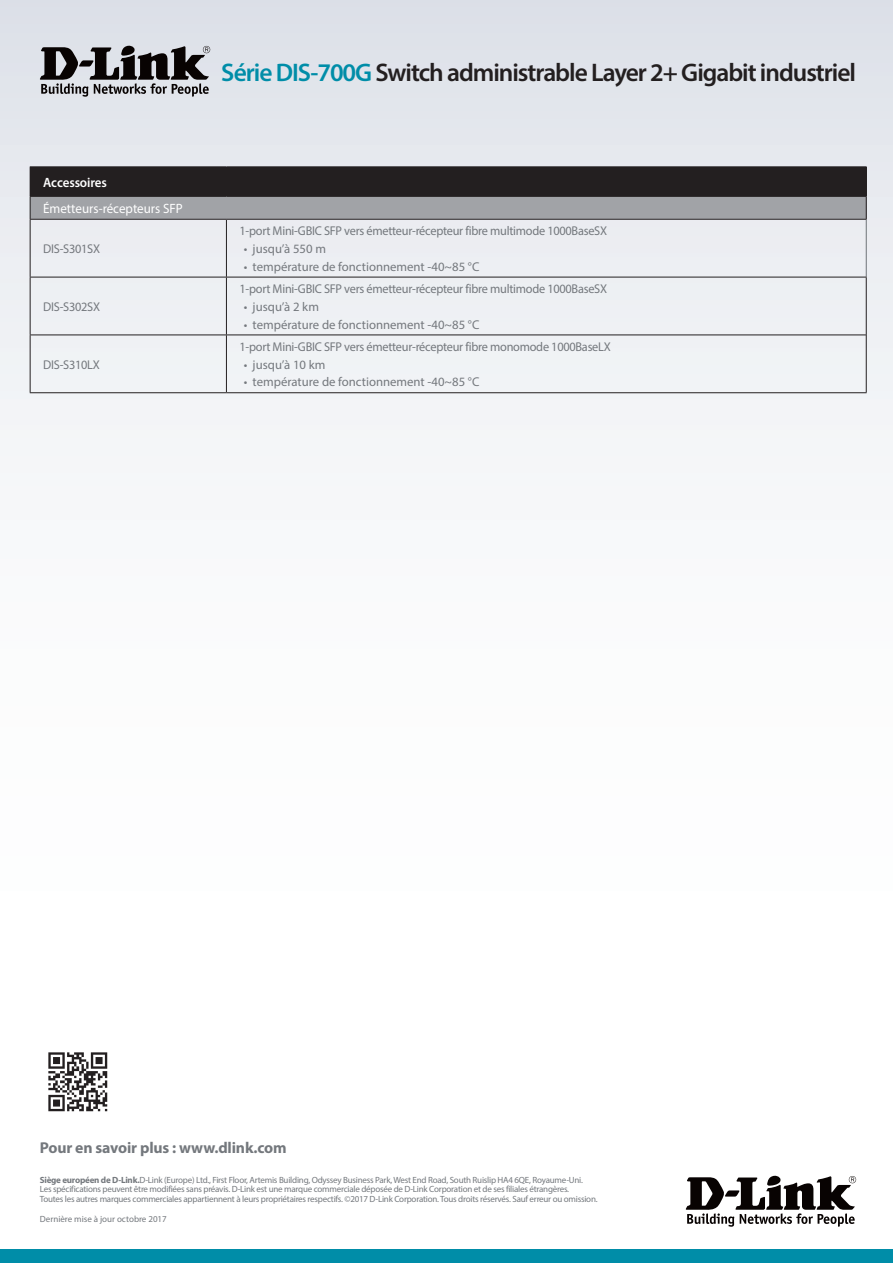
<style>
.page{position:relative;width:893px;height:1263px;background:#fff}
.page>*{position:absolute;margin:0;border:0;box-sizing:border-box;transform-origin:0 0}
.Product_Name__Conten{font:600 25.5px "Myriad Pro";letter-spacing:-.04em;color:#231f20}
.body_title{font:700 15.75px "Myriad Pro";letter-spacing:-.01em;color:#74787d}
.Spec_Section_Header{font:13.5px "Myriad Pro";color:#fff}
.Spec_Title{font:600 13.5px "Myriad Pro";letter-spacing:-.01em;color:#fff}
.Spec_Bullets{font:12.75px "Myriad Pro";letter-spacing:-.015em;color:#74787d}
.Spec_Text_Only{font:12.75px "Myriad Pro";letter-spacing:-.02em;color:#74787d}
.Spec_Category{font:12.75px "Myriad Pro";letter-spacing:-.02em;color:#74787d}
.footnotes{font:9px "Myriad Pro";letter-spacing:-.025em;color:#74787d}
.footnotes-2{font:9px "Myriad Pro";color:#74787d}
.s1{color:#008da8}
.s2{font-weight:700}
</style>
<div class="page">
<div style="left:0;top:0;width:893px;height:1084px;background:linear-gradient(to bottom,#e2e5eb,#fff)"></div>
<div style="left:0;top:1249px;width:893px;height:14px;background:#008da8"></div>
<svg style="left:686px;top:1176px;width:170px;height:51px"></svg>
<svg style="left:40px;top:46px;width:170px;height:51px;background:#807f83"></svg>
<img style="left:40px;top:1043px;width:75px;height:69px">
<div style="left:30px;top:167px;width:836px;height:29px;background:#231f20"></div>
<div style="left:30px;top:196px;width:836px;height:23px;background:#a1a3a7"></div>
<svg style="left:866px;top:167px;width:1px;height:52px"></svg>
<hr style="left:866px;top:277px;width:1px;height:58px;background:#231f20">
<hr style="left:866px;top:335px;width:1px;height:57px;background:#231f20">
<hr style="left:866px;top:220px;width:1px;height:57px;background:#6e7378">
<hr style="left:226px;top:220px;width:1px;height:57px;background:#231f20">
<hr style="left:226px;top:277px;width:641px;height:1px;background:#231f20">
<hr style="left:226px;top:277px;width:1px;height:58px;background:#231f20">
<hr style="left:226px;top:335px;width:640px;height:1px;background:#231f20">
<hr style="left:226px;top:335px;width:1px;height:57px;background:#231f20">
<hr style="left:30px;top:219px;width:196px;height:1px;background:#231f20">
<hr style="left:226px;top:219px;width:641px;height:1px;background:#231f20">
<hr style="left:30px;top:220px;width:1px;height:57px;background:#231f20">
<hr style="left:30px;top:277px;width:1px;height:58px;background:#231f20">
<hr style="left:30px;top:335px;width:1px;height:57px;background:#231f20">
<hr style="left:30px;top:166px;width:196px;height:1px;background:#231f20">
<svg style="left:30px;top:197px;width:1px;height:22px"></svg>
<hr style="left:226px;top:166px;width:641px;height:1px;background:#231f20">
<hr style="left:30px;top:392px;width:196px;height:1px;background:#231f20">
<hr style="left:226px;top:392px;width:641px;height:1px;background:#231f20">
<hr style="left:30px;top:196px;width:196px;height:1px;background:#231f20">
<hr style="left:226px;top:196px;width:641px;height:1px;background:#231f20">
<hr style="left:30px;top:277px;width:196px;height:1px;background:#231f20">
<hr style="left:30px;top:335px;width:196px;height:1px;background:#231f20">
<p class="Spec_Title" style="left:43px;top:174px;width:65px">Accessoires</p>
<p class="Spec_Section_Header" style="left:43px;top:200px;width:141px">Émetteurs-récepteurs SFP</p>
<p class="Spec_Category" style="left:43px;top:241px;width:58px">DIS-S301SX</p>
<p class="Spec_Category" style="left:43px;top:299px;width:58px">DIS-S302SX</p>
<p class="Spec_Category" style="left:43px;top:356px;width:58px">DIS-S310LX</p>
<p class="Product_Name__Conten" style="left:221px;top:56px;width:636px"><span class="s1">Série DIS-700G</span> Switch administrable Layer 2+ Gigabit industriel</p>
<p class="Spec_Bullets" style="left:239px;top:223px;width:369px">1-port Mini-GBIC SFP vers émetteur-récepteur fibre multimode 1000BaseSX</p>
<p class="Spec_Bullets" style="left:244px;top:241px;width:84px">• jusqu’à 550 m</p>
<p class="Spec_Bullets" style="left:244px;top:259px;width:237px">• température de fonctionnement -40~85 °C</p>
<p class="Spec_Bullets" style="left:239px;top:281px;width:369px">1-port Mini-GBIC SFP vers émetteur-récepteur fibre multimode 1000BaseSX</p>
<p class="Spec_Bullets" style="left:244px;top:299px;width:77px">• jusqu’à 2 km</p>
<p class="Spec_Bullets" style="left:244px;top:316px;width:237px">• température de fonctionnement -40~85 °C</p>
<p class="Spec_Text_Only" style="left:239px;top:339px;width:373px">1-port Mini-GBIC SFP vers émetteur-récepteur fibre monomode 1000BaseLX</p>
<p class="Spec_Bullets" style="left:244px;top:356px;width:83px">• jusqu’à 10 km</p>
<p class="Spec_Bullets" style="left:244px;top:374px;width:237px">• température de fonctionnement -40~85 °C</p>
<p class="body_title" style="left:40px;top:1137px;width:248px">Pour en savoir plus : www.dlink.com</p>
<p class="footnotes" style="left:40px;top:1174px;width:545px"><span class="s2">Siège européen de D-Link.</span>D-Link (Europe) Ltd., First Floor, Artemis Building, Odyssey Business Park, West End Road, South Ruislip HA4 6QE, Royaume-Uni.</p>
<p class="footnotes" style="left:40px;top:1184px;width:531px">Les spécifications peuvent être modifiées sans préavis. D-Link est une marque commerciale déposée de D-Link Corporation et de ses filiales étrangères.</p>
<p class="footnotes" style="left:40px;top:1193px;width:559px">Toutes les autres marques commerciales appartiennent à leurs propriétaires respectifs. ©2017 D-Link Corporation. Tous droits réservés. Sauf erreur ou omission.</p>
<p class="footnotes-2" style="left:40px;top:1213px;width:128px">Dernière mise à jour octobre 2017</p>
</div>
